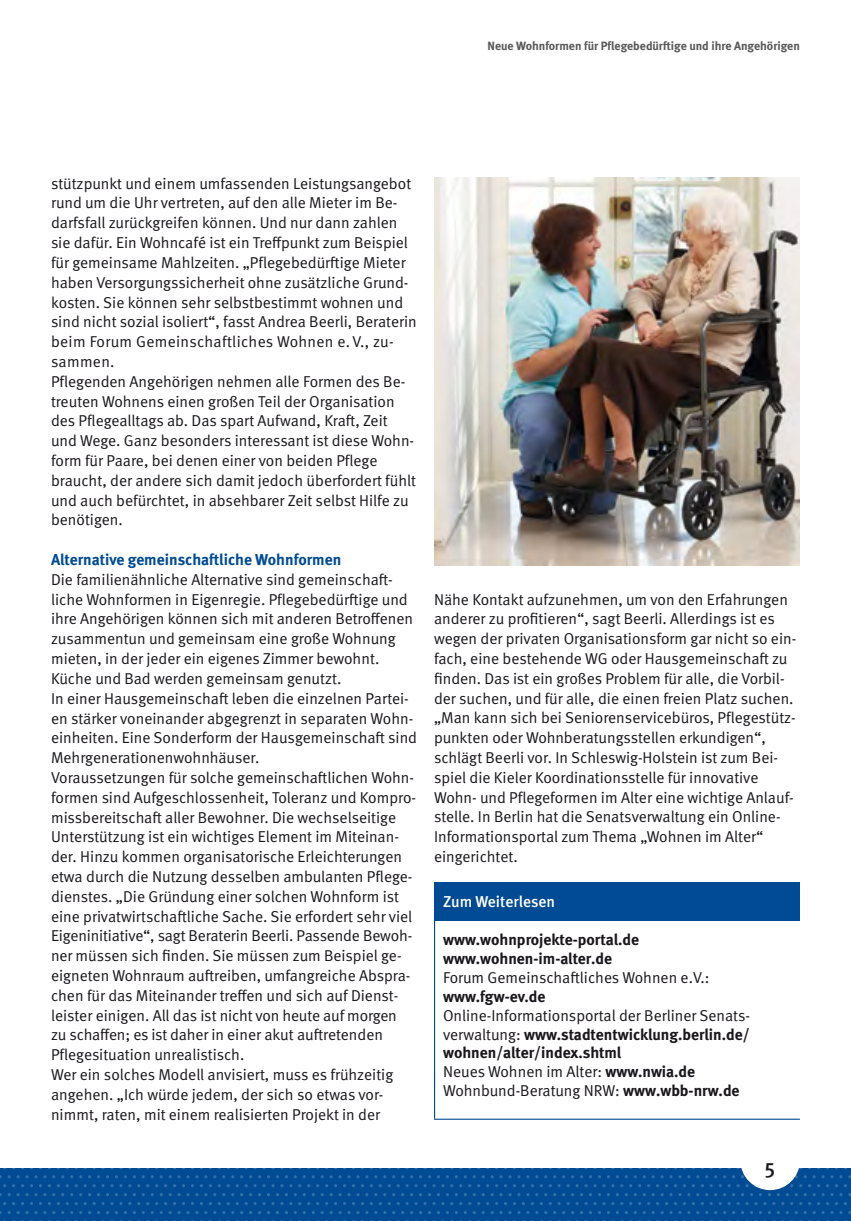
<style>
.page{position:relative;width:851px;height:1221px;background:#fff}
.page>*{position:absolute;margin:0;border:0;box-sizing:border-box;transform-origin:0 0}
.t1{font:500 21px "DGUV Meta";color:#1a171c}
.t2{font:15.75px/19.8px "DGUV Meta";color:#1a171c}
.t3{font:700 15.75px/18.9px "DGUV Meta";color:#1a171c}
.t4{font:700 15.75px "DGUV Meta";color:#004b93}
.t5{font:500 15.75px "DGUV Meta";color:#fff}
.t6{font:700 12px "DGUV Meta";color:#58585a}
.s1{font-weight:700}
</style>
<div class="page">
<div style="left:0;top:1167px;width:850px;height:53px;background:#004b93"></div>
<svg style="left:227px;top:1167px;width:38px;height:2px"></svg>
<svg style="left:370px;top:1167px;width:38px;height:2px"></svg>
<svg style="left:513px;top:1167px;width:38px;height:2px"></svg>
<svg style="left:656px;top:1167px;width:38px;height:2px"></svg>
<svg style="left:799px;top:1167px;width:47px;height:2px"></svg>
<svg style="left:338px;top:1175px;width:374px;height:38px"></svg>
<svg style="left:714px;top:1175px;width:136px;height:38px"></svg>
<svg style="left:84px;top:1167px;width:38px;height:2px"></svg>
<svg style="left:0;top:1175px;width:337px;height:38px"></svg>
<div style="left:740px;top:1130px;width:59px;height:59px;background:#fff;border-radius:50%"></div>
<div style="left:434px;top:882px;width:365px;height:38px;background:#004b93"></div>
<hr style="left:434px;top:920px;width:1px;height:198px;background:#004b93">
<hr style="left:434px;top:1118px;width:365px;height:1px;background:#004b93">
<img style="left:434px;top:178px;width:365px;height:387px">
<p class="t6" style="left:487px;top:39px;width:314px">Neue Wohnformen für Pflegebedürftige und ihre Angehörigen</p>
<p class="t2" style="left:51px;top:174px;width:367px">stützpunkt und einem umfassenden Leistungsangebot rund um die Uhr vertreten, auf den alle Mieter im Be&shy;darfsfall zurückgreifen können. Und nur dann zahlen sie dafür. Ein Wohncafé ist ein Treffpunkt zum Beispiel für gemeinsame Mahlzeiten. „Pflegebedürftige Mieter haben Versorgungssicherheit ohne zusätzliche Grund&shy;kosten. Sie können sehr selbstbestimmt wohnen und sind nicht sozial isoliert“, fasst Andrea Beerli, Beraterin beim Forum Gemeinschaftliches Wohnen e. V., zu&shy;sammen.<br>Pflegenden Angehörigen nehmen alle Formen des Be&shy;treuten Wohnens einen großen Teil der Organisation des Pflegealltags ab. Das spart Aufwand, Kraft, Zeit und Wege. Ganz besonders interessant ist diese Wohn&shy;form für Paare, bei denen einer von beiden Pflege braucht, der andere sich damit jedoch überfordert fühlt und auch befürchtet, in absehbarer Zeit selbst Hilfe zu benötigen.</p>
<p class="t4" style="left:51px;top:550px;width:292px">Alternative gemeinschaftliche Wohnformen</p>
<p class="t2" style="left:51px;top:570px;width:367px">Die familienähnliche Alternative sind gemeinschaft&shy;liche Wohnformen in Eigenregie. Pflegebedürftige und ihre Angehörigen können sich mit anderen Betroffenen zusammentun und gemeinsam eine große Wohnung mieten, in der jeder ein eigenes Zimmer bewohnt.<br>Küche und Bad werden gemeinsam genutzt.<br>In einer Hausgemeinschaft leben die einzelnen Partei&shy;en stärker voneinander abgegrenzt in separaten Wohn&shy;einheiten. Eine Sonderform der Hausgemeinschaft sind Mehrgenerationenwohnhäuser.<br>Voraussetzungen für solche gemeinschaftlichen Wohn&shy;formen sind Aufgeschlossenheit, Toleranz und Kompro&shy;missbereitschaft aller Bewohner. Die wechselseitige Unterstützung ist ein wichtiges Element im Miteinan&shy;der. Hinzu kommen organisatorische Erleichterungen etwa durch die Nutzung desselben ambulanten Pflege&shy;dienstes. „Die Gründung einer solchen Wohnform ist eine privatwirtschaftliche Sache. Sie erfordert sehr viel Eigeninitiative“, sagt Beraterin Beerli. Passende Bewoh&shy;ner müssen sich finden. Sie müssen zum Beispiel ge&shy;eigneten Wohnraum auftreiben, umfangreiche Abspra&shy;chen für das Miteinander treffen und sich auf Dienst&shy;leister einigen. All das ist nicht von heute auf morgen<br>zu schaffen; es ist daher in einer akut auftretenden Pflegesituation unrealistisch.<br>Wer ein solches Modell anvisiert, muss es frühzeitig angehen. „Ich würde jedem, der sich so etwas vor&shy;nimmt, raten, mit einem realisierten Projekt in der</p>
<p class="t2" style="left:434px;top:589px;width:364px">Nähe Kontakt aufzunehmen, um von den Erfahrungen anderer zu profitieren“, sagt Beerli. Allerdings ist es wegen der privaten Organisationsform gar nicht so ein&shy;fach, eine bestehende WG oder Hausgemeinschaft zu finden. Das ist ein großes Problem für alle, die Vorbil&shy;der suchen, und für alle, die einen freien Platz suchen. „Man kann sich bei Seniorenservicebüros, Pflegestütz&shy;punkten oder Wohnberatungsstellen erkundigen“, schlägt Beerli vor. In Schleswig-Holstein ist zum Bei&shy;spiel die Kieler Koordinationsstelle für innovative Wohn- und Pflegeformen im Alter eine wichtige Anlauf&shy;stelle. In Berlin hat die Senatsverwaltung ein Online-Informationsportal zum Thema „Wohnen im Alter“ eingerichtet.</p>
<p class="t5" style="left:443px;top:892px;width:114px">Zum Weiterlesen</p>
<p class="t3" style="left:443px;top:930px;width:198px">www.wohnprojekte-portal.de www.wohnen-im-alter.de</p>
<p class="t2" style="left:443px;top:967px;width:268px">Forum Gemeinschaftliches Wohnen e.V.:</p>
<p class="t3" style="left:443px;top:987px;width:104px">www.fgw-ev.de</p>
<p class="t2" style="left:443px;top:1006px;width:308px;line-height:18.9px">Online-Informationsportal der Berliner Senats&shy;verwaltung: <span class="s1">www.stadtentwicklung.berlin.de/ wohnen/alter/index.shtml<br></span>Neues Wohnen im Alter: <span class="s1">www.nwia.de </span>Wohnbund-Beratung NRW: <span class="s1">www.wbb-nrw.de</span></p>
<h1 class="t1" style="left:764px;top:1157px;width:12px">5</h1>
</div>
